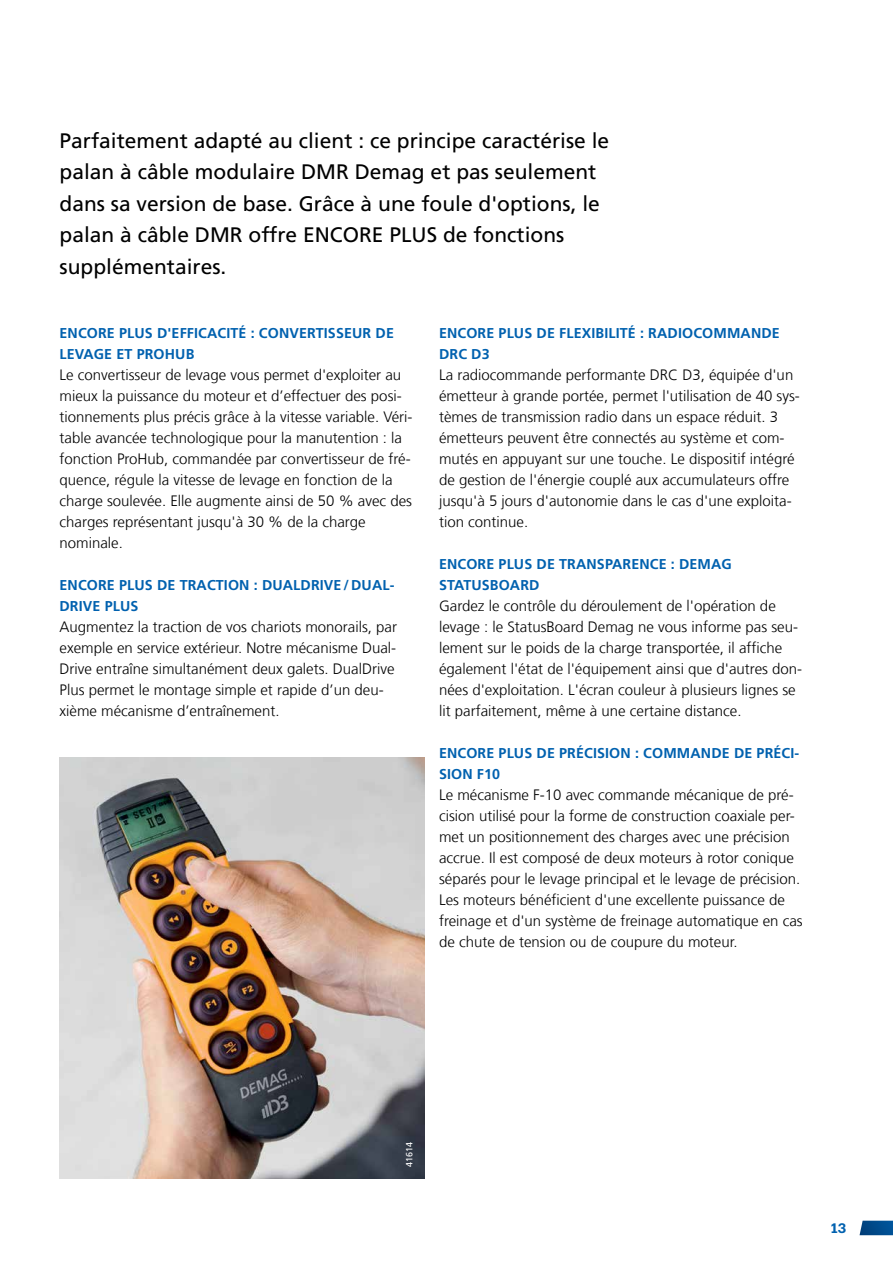
<style>
.page{position:relative;width:893px;height:1263px;background:#fff}
.page>*{position:absolute;margin:0;border:0;box-sizing:border-box;transform-origin:0 0}
.t1{font:21px/31.5px "Frutiger LT Com";color:#000}
.t2{font:300 15px/21px "Frutiger LT Com";color:#000}
.t3{font:700 14.25px/21px "Frutiger LT Com";letter-spacing:.01em;color:#0061af}
.t4{font:600 13.5px "Produkt";color:#0061af}
.t5{font:9px "Frutiger LT Com";color:#fff}
</style>
<div class="page">
<img style="left:60px;top:758px;width:364px;height:420px">
<svg style="left:859px;top:1221px;width:34px;height:14px"></svg>
<h1 class="t1" style="left:60px;top:125px;width:551px">Parfaitement adapté au client : ce principe caractérise le palan à câble modulaire DMR Demag et pas seulement dans sa version de base. Grâce à une foule d'options, le palan à câble DMR offre ENCORE PLUS de fonctions supplémentaires.</h1>
<p class="t3" style="left:60px;top:322px;width:336px;text-indent:60px">PLUS D'EFFICACITÉ : CONVERTISSEUR DE<br>LEVAGE ET PROHU B</p>
<p class="t2" style="left:60px;top:364px;width:355px">Le convertisseur de levage vous permet d'exploiter au mieux la puissance du moteur et d’effectuer des posi&shy;tionnements plus précis grâce à la vitesse variable. Véri&shy;table avancée technologique pour la manutention : la fonction ProHub, commandée par convertisseur de fré&shy;quence, régule la vitesse de levage en fonction de la charge soulevée. Elle augmente ainsi de 50 % avec des charges représentant jusqu'à 30 % de la charge nominale.</p>
<p class="t3" style="left:60px;top:574px;width:10px">ENCORE</p>
<p class="t3" style="left:60px;top:322px;width:10px">ENCORE</p>
<p class="t3" style="left:60px;top:574px;width:336px;text-indent:60px">PLUS DE TRACTION : DUALDRIVE / DUAL-<br>DRIVE PLUS</p>
<p class="t2" style="left:60px;top:616px;width:339px">Augmentez la traction de vos chariots monorails, par exemple en service extérieur. Notre mécanisme Dual-Drive entraîne simultanément deux galets. DualDrive Plus permet le montage simple et rapide d’un deu&shy;xième mécanisme d’entraînement.</p>
<p class="t3" style="left:439px;top:322px;width:10px">ENCORE</p>
<p class="t3" style="left:499px;top:322px;width:283px">PLUS DE FLEXIBILITÉ : RADIOCOMMANDE</p>
<p class="t3" style="left:439px;top:343px;width:52px">DRC D3</p>
<p class="t2" style="left:439px;top:364px;width:362px">La radiocommande performante DRC D3, équipée d'un émetteur à grande portée, permet l'utilisation de 40 sys&shy;tèmes de transmission radio dans un espace réduit. 3 émetteurs peuvent être connectés au système et com&shy;mutés en appuyant sur une touche. Le dispositif intégré de gestion de l'énergie couplé aux accumulateurs offre jusqu'à 5 jours d'autonomie dans le cas d'une exploita&shy;tion continue.</p>
<p class="t3" style="left:439px;top:553px;width:10px">ENCORE</p>
<p class="t3" style="left:439px;top:553px;width:294px;text-indent:60px">PLUS DE TRANSPARENCE : DEMAG<br>STATUSBOARD</p>
<p class="t2" style="left:439px;top:595px;width:365px">Gardez le contrôle du déroulement de l'opération de levage : le StatusBoard Demag ne vous informe pas seu&shy;lement sur le poids de la charge transportée, il affiche également l'état de l'équipement ainsi que d'autres don&shy;nées d'exploitation. L'écran couleur à plusieurs lignes se lit parfaitement, même à une certaine distance.</p>
<p class="t3" style="left:439px;top:742px;width:10px">ENCORE</p>
<p class="t3" style="left:439px;top:742px;width:362px;text-indent:60px">PLUS DE PRÉCISION : COMMANDE DE PRÉCI-<br>SION F10</p>
<p class="t2" style="left:439px;top:784px;width:365px">Le mécanisme F-10 avec commande mécanique de pré&shy;cision utilisé pour la forme de construction coaxiale per&shy;met un positionnement des charges avec une précision accrue. Il est composé de deux moteurs à rotor conique séparés pour le levage principal et le levage de précision.<br>Les moteurs bénéficient d'une excellente puissance de freinage et d'un système de freinage automatique en cas de chute de tension ou de coupure du moteur.</p>
<p class="t5" style="left:404px;top:1167px;width:27px;rotate:-90deg">41614</p>
<p class="t4" style="left:831px;top:1219px;width:16px">13</p>
</div>
